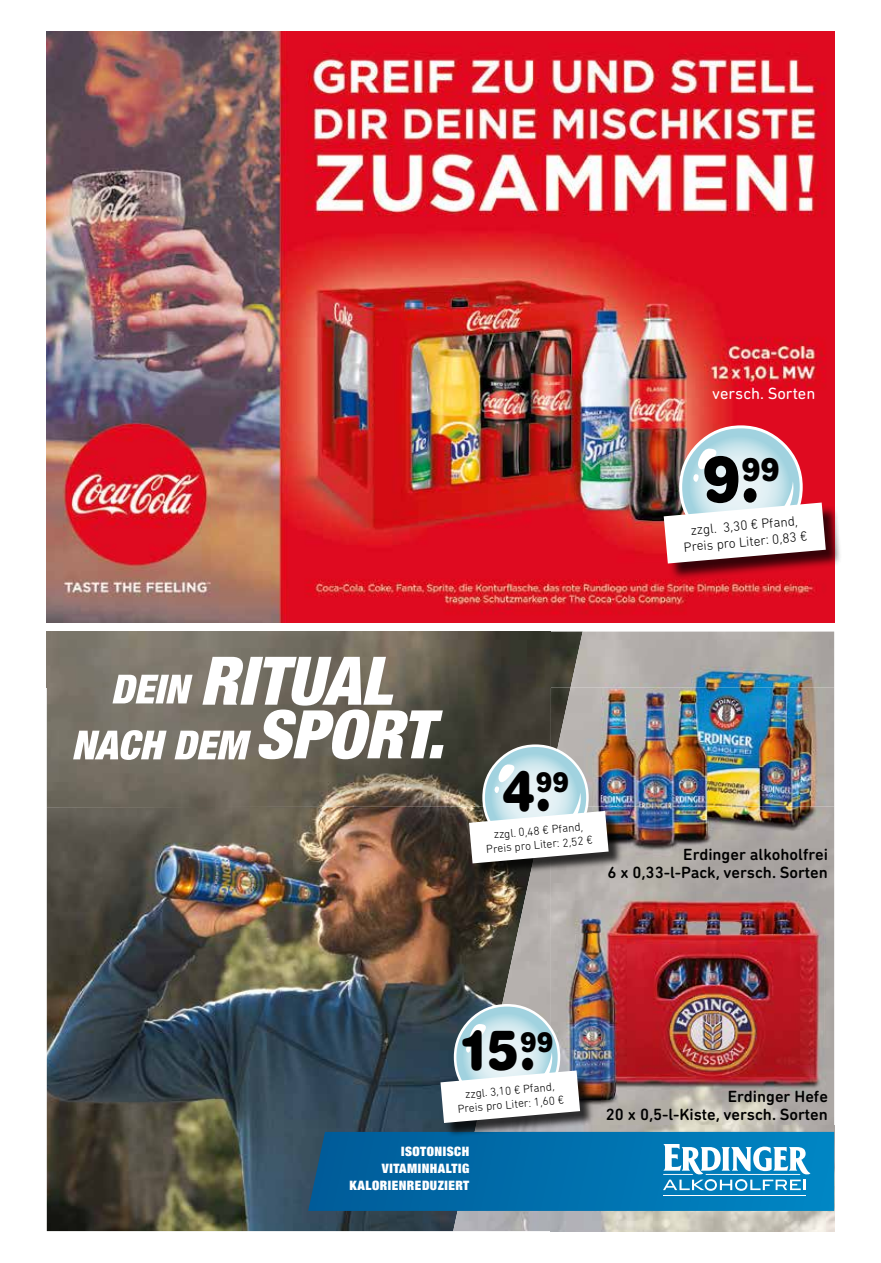
<style>
.page{position:relative;width:881px;height:1263px;background:#fff}
.page>*{position:absolute;margin:0;border:0;box-sizing:border-box;transform-origin:0 0}
.t1{font:900 65.25px "Helvetica Rounded LT Std";color:#000;scale:.88 1}
.t2{font:900 56.1px "Helvetica Rounded LT Std";color:#000;scale:.88 1}
.t3{font:500 16.5px/18.6px "DIN Next Rounded LT Pro";color:#000;text-align:right}
.t4{font:16.5px "DIN Next Rounded LT Pro";color:#fff}
.t5{font:300 13.65px/16.4px "DIN Next Rounded LT Pro";color:#000;text-align:center}
.t6{font:900 condensed 13.05px/16.8px "Helvetica Neue LT Pro";letter-spacing:.04em;color:#fff;text-align:right}
.t7{font:300 11.7px/14.1px "DIN Next Rounded LT Pro";color:#000;text-align:center}
</style>
<div class="page">
<img style="left:47px;top:807px;width:406px;height:424px">
<img style="left:47px;top:632px;width:503px;height:175px">
<img style="left:453px;top:807px;width:97px;height:424px">
<img style="left:550px;top:632px;width:20px;height:56px">
<img style="left:550px;top:688px;width:283px;height:543px">
<img style="left:570px;top:632px;width:263px;height:56px">
<svg style="left:73px;top:657px;width:370px;height:103px"></svg>
<svg style="left:308px;top:1132px;width:525px;height:79px;background:#1378b1"></svg>
<img style="left:47px;top:32px;width:786px;height:591px">
<div style="left:665px;top:505px;width:177px;height:75px;background:#000;opacity:.75"></div>
<svg style="left:663px;top:425px;width:162px;height:138px"></svg>
<div style="left:443px;top:1073px;width:151px;height:64px;background:#000;opacity:.75"></div>
<svg style="left:440px;top:1004px;width:140px;height:119px"></svg>
<div style="left:471px;top:813px;width:151px;height:65px;background:#000;opacity:.75"></div>
<svg style="left:469px;top:744px;width:139px;height:119px"></svg>
<p class="t4" style="left:712px;top:384px;width:104px">versch. Sorten</p>
<h1 class="t1" style="left:702px;top:437px;width:89px">9.<sup>99</sup></h1>
<p class="t5" style="left:681px;top:522px;width:125px;rotate:-5deg">zzgl. 3,30 € Pfand,<br>Preis pro Liter: 0,83 €</p>
<h2 class="t2" style="left:502px;top:754px;width:77px">4.<sup>99</sup></h2>
<p class="t7" style="left:484px;top:828px;width:108px;rotate:-5deg">zzgl. 0,48 € Pfand,<br>Preis pro Liter: 2,52 €</p>
<p class="t3" style="left:607px;top:845px;width:222px">Erdinger alkoholfrei<br>6 x 0,33-l-Pack, versch. Sorten</p>
<h2 class="t2" style="left:460px;top:1014px;width:106px">15.<sup>99</sup></h2>
<p class="t7" style="left:456px;top:1088px;width:108px;rotate:-5deg">zzgl. 3,10 € Pfand,<br>Preis pro Liter: 1,60 €</p>
<p class="t6" style="left:349px;top:1143px;width:121px">ISOTONISCH<br>VITAMINHALTIG<br>KALORIENREDUZIERT</p>
<p class="t3" style="left:605px;top:1086px;width:223px">Erdinger Hefe<br>20 x 0,5-l-Kiste, versch. Sorten</p>
</div>
